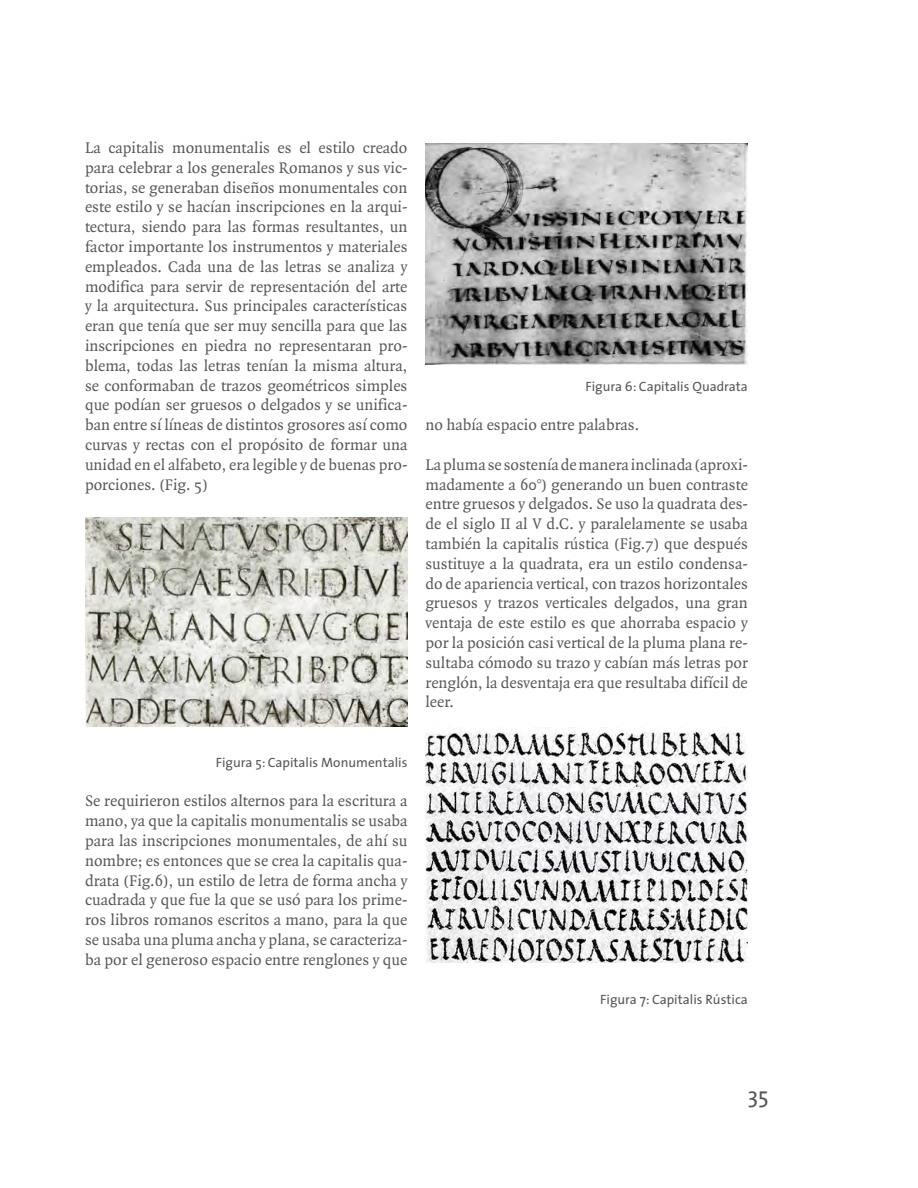
<style>
.page{position:relative;width:918px;height:1188px;background:#fff}
.page>*{position:absolute;margin:0;border:0;box-sizing:border-box;transform-origin:0 0}
.t1{font:22.5px "The Sans";color:#57585a}
.t2{font:16.5px/19.8px "Quadraat";color:#57585a;text-align:justify}
.t3{font:13.5px "The Sans";color:#57585a}
</style>
<div class="page">
<img style="left:85px;top:517px;width:322px;height:210px">
<img style="left:425px;top:143px;width:323px;height:221px">
<img style="left:425px;top:727px;width:323px;height:236px">
<p class="t2" style="left:85px;top:138px;width:324px">La capitalis monumentalis es el estilo creado para celebrar a los generales Romanos y sus vic&shy;torias, se generaban diseños monumentales con este estilo y se hacían inscripciones en la arqui&shy;tectura, siendo para las formas resultantes, un factor importante los instrumentos y materiales empleados. Cada una de las letras se analiza y modifica para servir de representación del arte y la arquitectura. Sus principales características eran que tenía que ser muy sencilla para que las inscripciones en piedra no representaran pro&shy;blema, todas las letras tenían la misma altura, se conformaban de trazos geométricos simples que podían ser gruesos o delgados y se unifica&shy;ban entre sí líneas de distintos grosores así como curvas y rectas con el propósito de formar una unidad en el alfabeto, era legible y de buenas pro&shy;porciones. (Fig. 5)</p>
<p class="t3" style="left:585px;top:375px;width:164px">Figura 6: Capitalis Quadrata</p>
<p class="t2" style="left:425px;top:416px;width:215px">no había espacio entre palabras.</p>
<p class="t2" style="left:425px;top:455px;width:324px">La pluma se sostenía de manera inclinada (aproxi&shy;madamente a 60°) generando un buen contraste entre gruesos y delgados. Se uso la quadrata des&shy;de el siglo II al V d.C. y paralelamente se usaba también la capitalis rústica (Fig.7) que después sustituye a la quadrata, era un estilo condensa&shy;do de apariencia vertical, con trazos horizontales gruesos y trazos verticales delgados, una gran ventaja de este estilo es que ahorraba espacio y por la posición casi vertical de la pluma plana re&shy;sultaba cómodo su trazo y cabían más letras por renglón, la desventaja era que resultaba difícil de leer.</p>
<p class="t3" style="left:216px;top:751px;width:193px">Figura 5: Capitalis Monumentalis</p>
<p class="t2" style="left:85px;top:792px;width:324px">Se requirieron estilos alternos para la escritura a mano, ya que la capitalis monumentalis se usaba para las inscripciones monumentales, de ahí su nombre; es entonces que se crea la capitalis qua&shy;drata (Fig.6), un estilo de letra de forma ancha y cuadrada y que fue la que se usó para los prime&shy;ros libros romanos escritos a mano, para la que se usaba una pluma ancha y plana, se caracteriza&shy;ba por el generoso espacio entre renglones y que</p>
<p class="t3" style="left:600px;top:989px;width:149px">Figura 7: Capitalis Rústica</p>
<h1 class="t1" style="left:748px;top:1077px;width:22px">35</h1>
</div>
